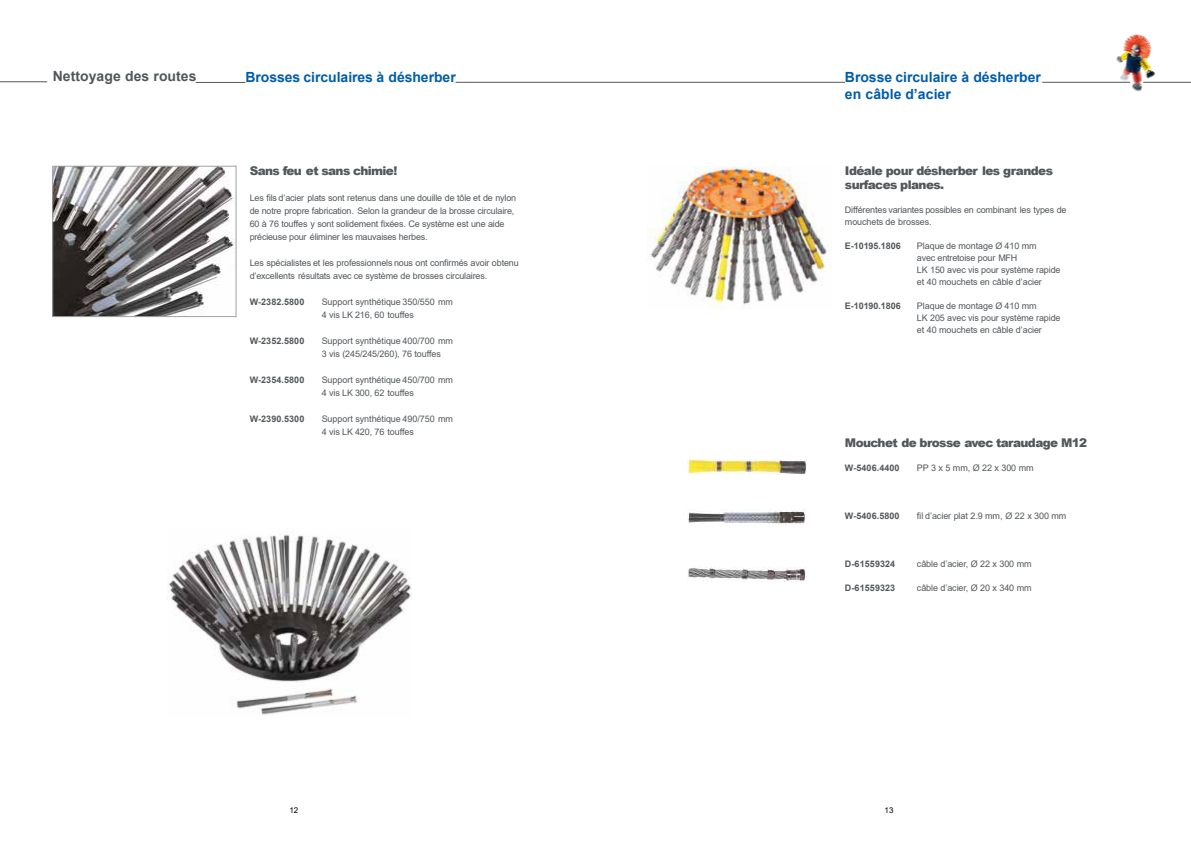
<style>
.page{position:relative;width:1191px;height:843px;background:#fff}
.page>*{position:absolute;margin:0;border:0;box-sizing:border-box;transform-origin:0 0}
.t1{font:700 14px/16.8px "Arial";letter-spacing:-.005em;color:#005daa}
.t2{font:700 14px "Arial";letter-spacing:.005em;color:#52575a}
.t3{font:900 12px/14px "Arial";letter-spacing:-.05em;color:#52575a}
.t4{font:9px/13px "Arial";letter-spacing:-.015em;color:#52575a}
.t5{font:700 9px "Arial";letter-spacing:.01em;color:#52575a}
.t6{font:9px "Arial";letter-spacing:.26em;color:#52575a}
.t7{font:8px "Arial";color:#000}
</style>
<div class="page">
<hr style="left:0;top:81px;width:47px;height:1px;background:#52575a">
<hr style="left:1143px;top:82px;width:48px;height:1px;background:#52575a">
<img style="left:1112px;top:34px;width:45px;height:57px">
<hr style="left:196px;top:82px;width:49px;height:1px;background:#52575a">
<hr style="left:1042px;top:82px;width:88px;height:1px;background:#52575a">
<hr style="left:455px;top:82px;width:390px;height:1px;background:#52575a">
<img style="left:168px;top:534px;width:244px;height:181px">
<img style="left:55px;top:168px;width:179px;height:146px">
<div style="left:53px;top:166px;width:183px;height:150px;border:1px solid #a0a3a4"></div>
<img style="left:648px;top:166px;width:179px;height:143px">
<img style="left:687px;top:459px;width:120px;height:15px">
<img style="left:687px;top:509px;width:119px;height:16px">
<img style="left:687px;top:567px;width:120px;height:14px">
<h1 class="t2" style="left:53px;top:71px;width:145px">Nettoyage des routes</h1>
<h1 class="t1" style="left:245px;top:70px;width:212px">Brosses circulaires à désherber</h1>
<h1 class="t1" style="left:845px;top:70px;width:197px">Brosse circulaire à désherber en câble d’acier</h1>
<h2 class="t3" style="left:250px;top:165px;width:149px">Sans feu et sans chimie!</h2>
<p class="t4" style="left:250px;top:192px;width:268px">Les fils d’acier plats sont retenus dans une douille de tôle et de nylon de notre propre fabrication. Selon la grandeur de la brosse circulaire, 60 à 76 touffes y sont solidement fixées. Ce système est une aide précieuse pour éliminer les mauvaises herbes.</p>
<p class="t4" style="left:250px;top:257px;width:271px">Les spécialistes et les professionnels nous ont confirmés avoir obtenu d’excellents résultats avec ce système de brosses circulaires.</p>
<p class="t5" style="left:250px;top:298px;width:56px">W-2382.5800</p>
<p class="t4" style="left:322px;top:296px;width:133px">Support synthétique 350/550 mm<br>4 vis LK 216, 60 touffes</p>
<p class="t5" style="left:250px;top:337px;width:56px">W-2352.5800</p>
<p class="t4" style="left:322px;top:335px;width:133px">Support synthétique 400/700 mm<br>3 vis (245/245/260), 76 touffes</p>
<p class="t5" style="left:250px;top:376px;width:56px">W-2354.5800</p>
<p class="t4" style="left:322px;top:374px;width:133px">Support synthétique 450/700 mm<br>4 vis LK 300, 62 touffes</p>
<p class="t5" style="left:250px;top:415px;width:56px">W-2390.5300</p>
<p class="t4" style="left:322px;top:413px;width:133px">Support synthétique 490/750 mm<br>4 vis LK 420, 76 touffes</p>
<h2 class="t3" style="left:845px;top:165px;width:210px">Idéale pour désherber les grandes surfaces planes.</h2>
<p class="t4" style="left:845px;top:204px;width:223px;line-height:12px">Différentes variantes possibles en combinant les types de mouchets de brosses.</p>
<p class="t5" style="left:845px;top:242px;width:57px">E-10195.1806</p>
<p class="t4" style="left:917px;top:240px;width:145px;line-height:12px">Plaque de montage Ø 410 mm<br>avec entretoise pour MFH<br>LK 150 avec vis pour système rapide et 40 mouchets en câble d’acier</p>
<p class="t5" style="left:845px;top:302px;width:57px">E-10190.1806</p>
<p class="t4" style="left:917px;top:300px;width:145px;line-height:12px">Plaque de montage Ø 410 mm<br>LK 205 avec vis pour système rapide et 40 mouchets en câble d’acier</p>
<h2 class="t3" style="left:845px;top:437px;width:244px">Mouchet de brosse avec taraudage M12</h2>
<p class="t5" style="left:845px;top:464px;width:56px">W-5406.4400</p>
<p class="t6" style="left:917px;top:464px;width:118px">PP3x5mm,Ø22x300mm</p>
<p class="t5" style="left:845px;top:512px;width:56px">W-5406.5800</p>
<p class="t4" style="left:917px;top:510px;width:151px">fil d’acier plat 2.9 mm, Ø 22 x 300 mm</p>
<p class="t5" style="left:845px;top:560px;width:52px">D-61559324</p>
<p class="t4" style="left:917px;top:558px;width:116px">câble d’acier, Ø 22 x 300 mm</p>
<p class="t5" style="left:845px;top:584px;width:52px">D-61559323</p>
<p class="t4" style="left:917px;top:582px;width:116px">câble d’acier, Ø 20 x 340 mm</p>
<p class="t7" style="left:289px;top:806px;width:10px">12</p>
<p class="t7" style="left:885px;top:806px;width:10px">13</p>
</div>
